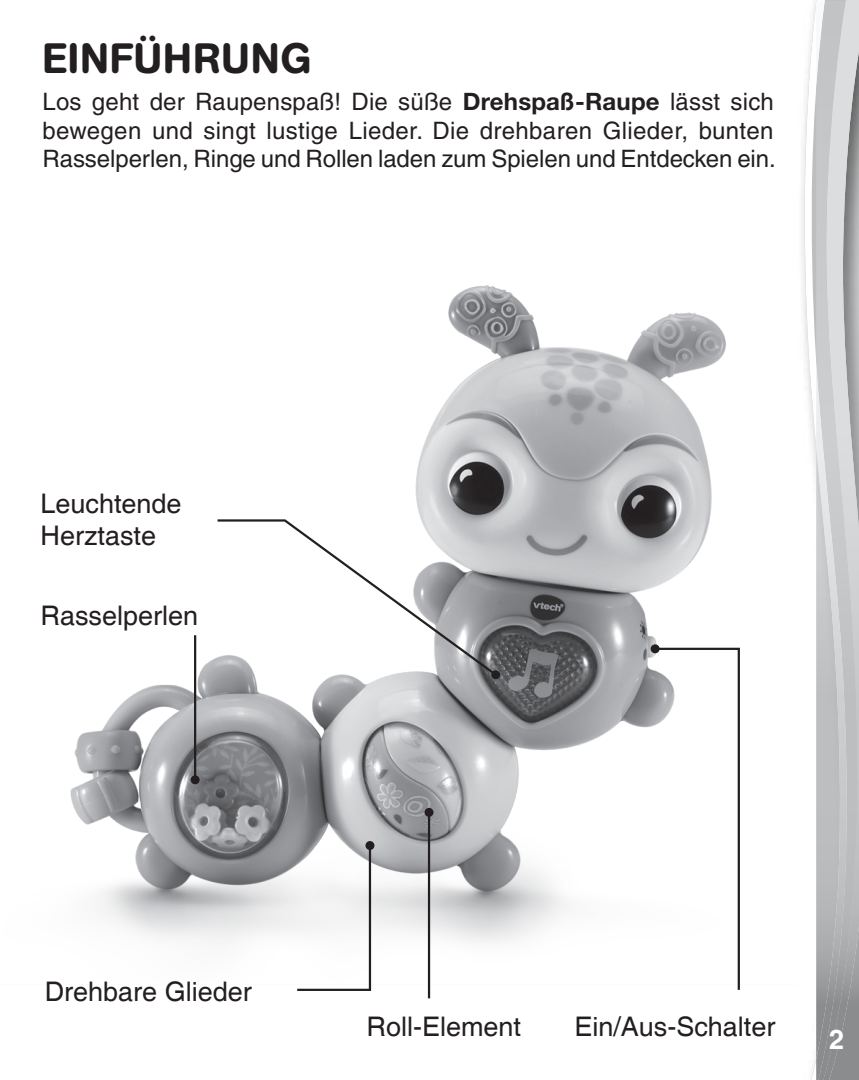
<style>
.page{position:relative;width:859px;height:1080px;background:#fff}
.page>*{position:absolute;margin:0;border:0;box-sizing:border-box;transform-origin:0 0}
.Headline{font:500 42px "AG Book Rounded";letter-spacing:.02em;color:#231f20}
.t1{font:27px/32.4px "Helvetica";color:#231f20}
.t2{font:700 27px "Helvetica";color:#fff}
.Body_text{font:500 24px/28.8px "Helvetica";letter-spacing:-.005em;color:#231f20;text-align:justify}
.s1{font-family:"Helvetica Neue 75";font-weight:700}
</style>
<div class="page">
<img style="left:70px;top:285px;width:656px;height:700px">
<svg style="left:804px;top:0;width:12px;height:1080px"></svg>
<img style="left:849px;top:3px;width:10px;height:1077px">
<svg style="left:816px;top:0;width:43px;height:3px"></svg>
<img style="left:816px;top:1px;width:33px;height:1079px">
<svg style="left:215px;top:518px;width:284px;height:160px"></svg>
<div style="left:491px;top:670px;width:9px;height:9px;background:#231f20;border-radius:50%"></div>
<svg style="left:653px;top:647px;width:87px;height:343px"></svg>
<div style="left:651px;top:644px;width:9px;height:9px;background:#231f20;border-radius:50%"></div>
<svg style="left:295px;top:843px;width:77px;height:148px"></svg>
<div style="left:365px;top:841px;width:9px;height:9px;background:#231f20;border-radius:50%"></div>
<hr style="left:428px;top:812px;width:2px;height:186px;background:#231f20">
<div style="left:424px;top:808px;width:9px;height:9px;background:#231f20;border-radius:50%"></div>
<hr style="left:194px;top:635px;width:2px;height:145px;background:#231f20">
<div style="left:191px;top:775px;width:9px;height:9px;background:#231f20;border-radius:50%"></div>
<p class="Headline" style="left:43px;top:33px;width:270px">EINFÜHRUNG</p>
<p class="Body_text" style="left:43px;top:87px;width:735px">Los geht der Raupenspaß! Die süße <span class="s1">Drehspaß-Raupe</span> lässt sich bewegen und singt lustige Lieder. Die drehbaren Glieder, bunten Rasselperlen, Ringe und Rollen laden zum Spielen und Entdecken ein.</p>
<p class="t1" style="left:41px;top:488px;width:143px">Leuchtende<br>Herztaste</p>
<p class="t1" style="left:41px;top:600px;width:159px">Rasselperlen</p>
<p class="t1" style="left:45px;top:976px;width:209px">Drehbare Glieder</p>
<p class="t1" style="left:367px;top:1011px;width:156px">Roll-Element</p>
<p class="t1" style="left:574px;top:1011px;width:203px">Ein/Aus-Schalter</p>
<p class="t2" style="left:829px;top:1023px;width:17px">2</p>
</div>
